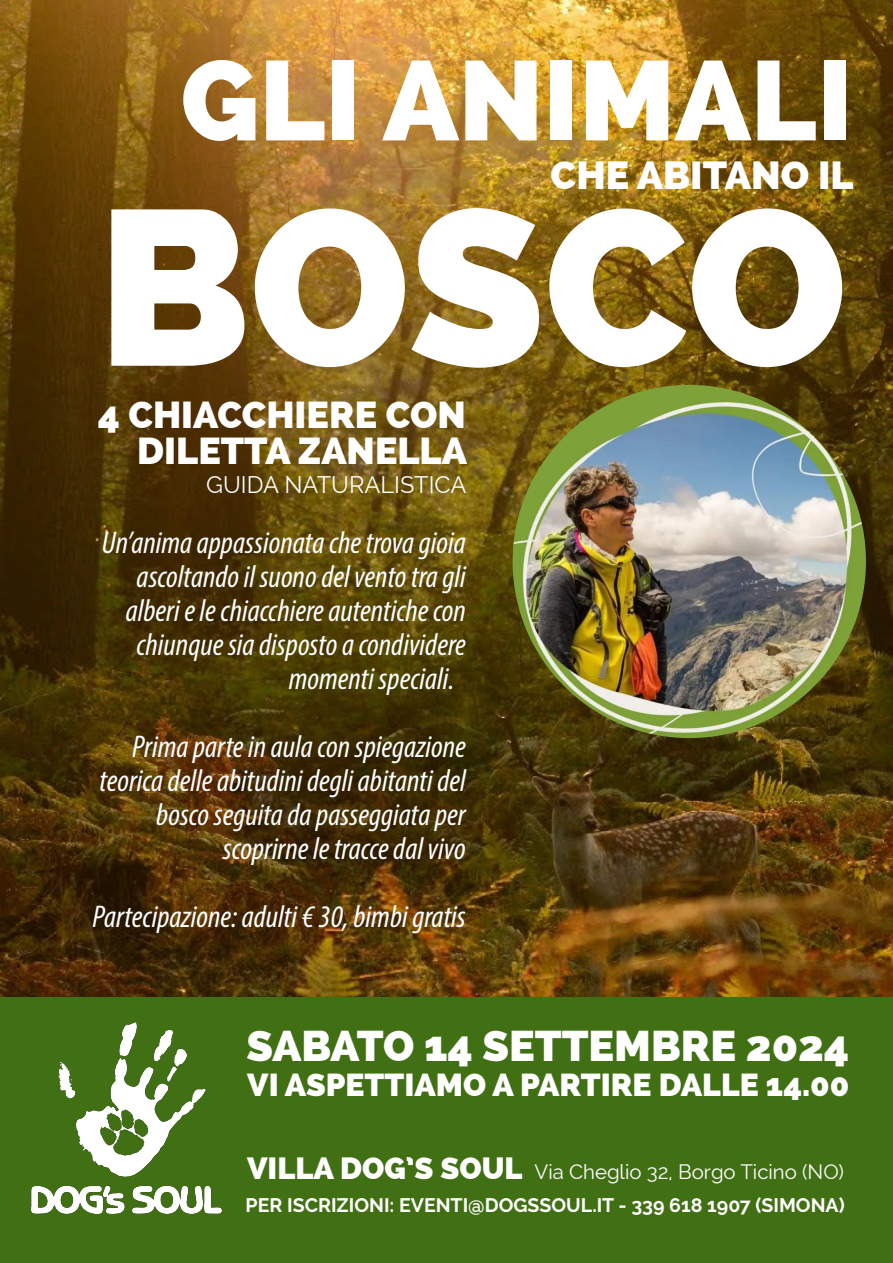
<style>
.page{position:relative;width:893px;height:1263px;background:#fff}
.page>*{position:absolute;margin:0;border:0;box-sizing:border-box;transform-origin:0 0}
.t1{font:800 220.2px "Raleway";letter-spacing:-.005em;color:#fff}
.t2{font:800 112.5px "Raleway";color:#fff}
.t3{font:800 43.05px "Raleway";color:#fff}
.t4{font:800 39.3px "Raleway";color:#fff}
.t5{font:800 37.65px/36.3px "Raleway";color:#fff;text-align:right}
.t6{font:800 31.8px "Raleway";color:#fff}
.t7{font:italic condensed 31.5px/34px "Myriad Pro";color:#fff;text-align:right}
.t8{font:23.55px "Raleway";color:#fff}
.t9{font:20.4px "Raleway";color:#fff}
.t10{font:700 19.5px "Raleway";color:#fff}
.s1{font-weight:800;font-size:30.75px}
</style>
<div class="page">
<div style="left:0;top:0;width:892px;height:1263px;background:#416f14"></div>
<img style="left:1px;top:0;width:891px;height:996px">
<img style="left:31px;top:1022px;width:191px;height:191px">
<img style="left:512px;top:385px;width:353px;height:353px;border-radius:177px">
<h2 class="t2" style="left:181px;top:36px;width:673px">GLI ANIMALI</h2>
<p class="t4" style="left:550px;top:152px;width:304px">CHE ABITANO IL</p>
<h1 class="t1" style="left:98px;top:160px;width:750px">BOSCO</h1>
<p class="t5" style="left:98px;top:396px;width:370px">4 CHIACCHIERE CON<br>DILETTA ZANELLA</p>
<p class="t8" style="left:206px;top:471px;width:262px">GUIDA NATURALISTICA</p>
<p class="t7" style="left:102px;top:525px;width:365px">Un’anima appassionata che trova gioia</p>
<p class="t7" style="left:136px;top:559px;width:331px">ascoltando il suono del vento tra gli</p>
<p class="t7" style="left:126px;top:593px;width:341px">alberi e le chiacchiere autentiche con</p>
<p class="t7" style="left:136px;top:627px;width:331px">chiunque sia disposto a condividere</p>
<p class="t7" style="left:288px;top:661px;width:167px">momenti speciali.</p>
<p class="t7" style="left:100px;top:729px;width:367px">Prima parte in aula con spiegazione teorica delle abitudini degli abitanti del bosco seguita da passeggiata per scoprirne le tracce dal vivo</p>
<p class="t7" style="left:92px;top:899px;width:375px">Partecipazione: adulti € 30, bimbi gratis</p>
<h3 class="t3" style="left:246px;top:1021px;width:604px">SABATO 14 SETTEMBRE 2024</h3>
<p class="t6" style="left:247px;top:1066px;width:603px">VI ASPETTIAMO A PARTIRE DALLE 14.00</p>
<p class="t9" style="left:247px;top:1160px;width:598px"><span class="s1">VILLA DOG’S SOUL</span> Via Cheglio 32, Borgo Ticino (NO)</p>
<p class="t10" style="left:245px;top:1194px;width:600px">PER ISCRIZIONI: EVENTI@DOGSSOUL.IT - 339 618 1907 (SIMONA)</p>
</div>
